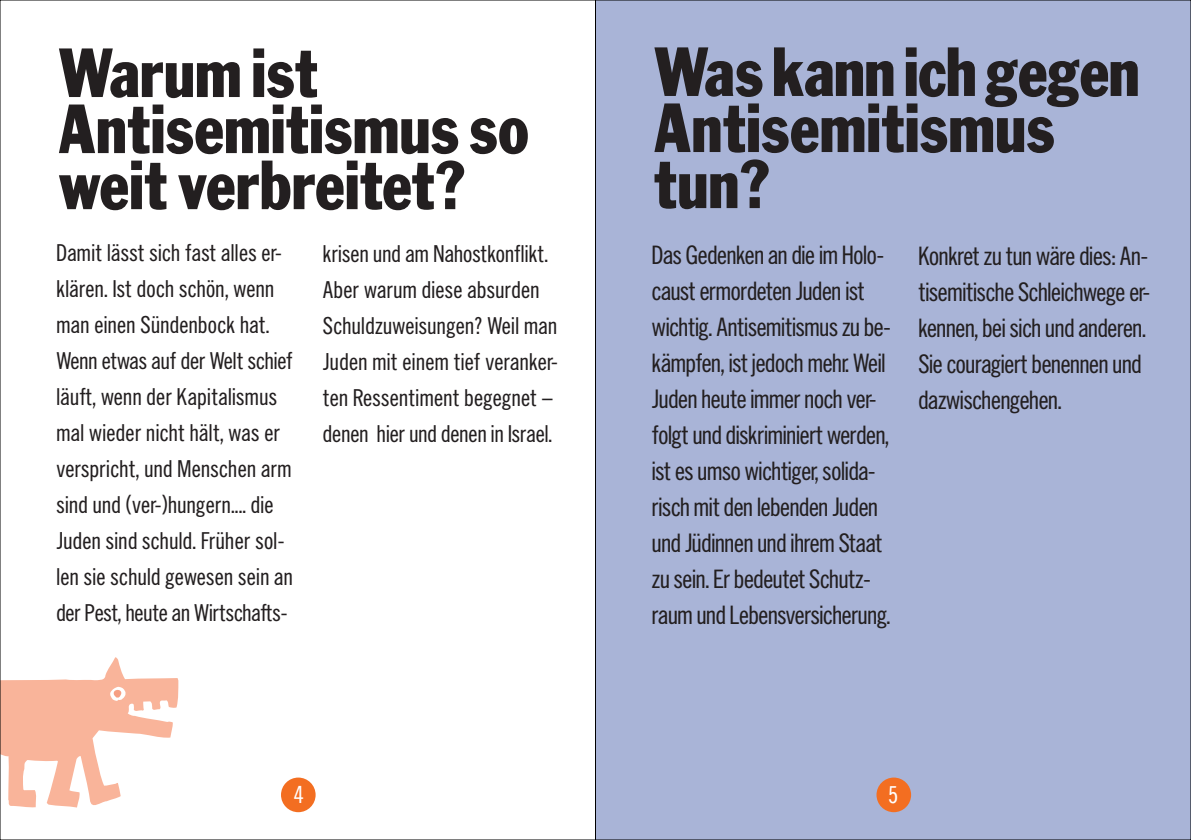
<style>
.page{position:relative;width:1191px;height:840px;background:#fff}
.page>*{position:absolute;margin:0;border:0;box-sizing:border-box;transform-origin:0 0}
.t1{font:64px/56px "Sh Franklin Goth Con";letter-spacing:.02em;color:#231f20}
.t2{font:24px/36px "Sh News Gothic Cond";letter-spacing:.02em;color:#231f20}
.t3{font:22px/36px "Sh News Gothic Cond";letter-spacing:.05em;color:#231f20}
.t4{font:22px "Sh News Gothic Cond";color:#fff}
</style>
<div class="page">
<div style="left:281px;top:777px;width:34px;height:34px;background:#f36e21;border-radius:50%"></div>
<svg style="left:2px;top:657px;width:177px;height:151px"></svg>
<div style="left:595px;top:0;width:596px;height:839px;background:#a9b4d7"></div>
<div style="left:876px;top:777px;width:35px;height:34px;background:#f36e21;border-radius:50%"></div>
<h1 class="t1" style="left:59px;top:50px;width:471px">Warum ist<br>Antisemitismus so weit verbreitet?</h1>
<p class="t3" style="left:57px;top:236px;width:237px">Damit lässt sich fast alles er&shy;klären. Ist doch schön, wenn man einen Sündenbock hat.<br>Wenn etwas auf der Welt schief läuft, wenn der Kapitalismus mal wieder nicht hält, was er verspricht, und Menschen arm sind und (ver-)hungern.... die<br>Juden sind schuld. Früher sol&shy;len sie schuld gewesen sein an der Pest, heute an Wirtschafts-</p>
<p class="t3" style="left:323px;top:238px;width:236px">krisen und am Nahostkonflikt.<br>Aber warum diese absurden<br>Schuldzuweisungen? Weil man<br>Juden mit einem tief veranker&shy;ten Ressentiment begegnet — denen hier und denen in Israel.</p>
<p class="t4" style="left:294px;top:785px;width:11px">4</p>
<h1 class="t1" style="left:654px;top:49px;width:486px">Was kann ich gegen<br>Antisemitismus tun?</h1>
<p class="t2" style="left:652px;top:239px;width:239px">Das Gedenken an die im Holo&shy;caust ermordeten Juden ist wichtig. Antisemitismus zu be&shy;kämpfen, ist jedoch mehr. Weil<br>Juden heute immer noch ver&shy;folgt und diskriminiert werden, ist es umso wichtiger, solida&shy;risch mit den lebenden Juden und Jüdinnen und ihrem Staat zu sein. Er bedeutet Schutz&shy;raum und Lebensversicherung.</p>
<p class="t2" style="left:918px;top:240px;width:232px">Konkret zu tun wäre dies: An&shy;tisemitische Schleichwege er&shy;kennen, bei sich und anderen.<br>Sie couragiert benennen und dazwischengehen.</p>
<p class="t4" style="left:889px;top:785px;width:10px">5</p>
</div>
